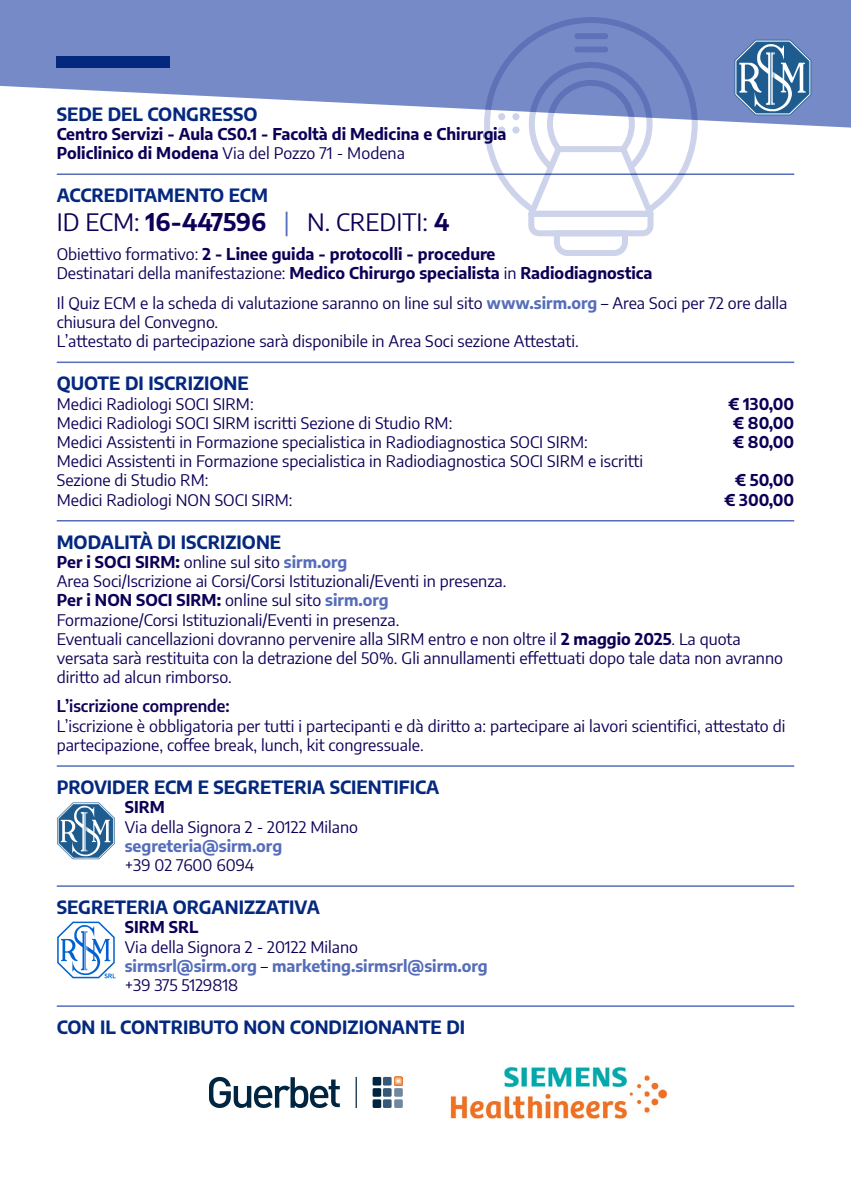
<style>
.page{position:relative;width:851px;height:1191px;background:#fff}
.page>*{position:absolute;margin:0;border:0;box-sizing:border-box;transform-origin:0 0}
.t1{font:24px "Encode Sans";color:#0c0056}
.t2{font:700 18px "Encode Sans";color:#05287f}
.t3{font:16px/19.2px "Encode Sans";color:#0c0056}
.t4{font:700 16px/19.2px "Encode Sans";color:#0c0056}
.t5{font:600 16px "Encode Sans";color:#0c0056}
.t6{font:700 16px "Encode Sans";color:#556dba}
.s1{font-weight:400}
.s2{font-weight:700}
.s3{color:#556dba}
.s4{font-weight:700;color:#556dba}
</style>
<div class="page">
<hr style="left:57px;top:173px;width:737px;height:2px;background:#556dba">
<hr style="left:57px;top:361px;width:737px;height:2px;background:#556dba">
<hr style="left:57px;top:520px;width:737px;height:1px;background:#556dba">
<hr style="left:57px;top:765px;width:737px;height:2px;background:#556dba">
<hr style="left:57px;top:885px;width:737px;height:2px;background:#556dba">
<hr style="left:57px;top:1005px;width:737px;height:2px;background:#556dba">
<svg style="left:0;top:0;width:850px;height:128px;fill:#778ac8"></svg>
<div style="left:57px;top:57px;width:113px;height:11px;background:#05287f"></div>
<svg style="left:734px;top:40px;width:77px;height:75px;background:#628bb3"></svg>
<img style="left:450px;top:1066px;width:218px;height:53px">
<svg style="left:484px;top:17px;width:213px;height:196px;fill:#778ac8"></svg>
<svg style="left:528px;top:62px;width:125px;height:194px"></svg>
<div style="left:574px;top:33px;width:34px;height:6px;background:#5f72b7;border-radius:3px"></div>
<div style="left:574px;top:46px;width:34px;height:6px;background:#5f72b7;border-radius:3px"></div>
<div style="left:498px;top:113px;width:7px;height:7px;background:#ccd3ea;border-radius:50%"></div>
<div style="left:512px;top:113px;width:7px;height:7px;background:#ccd3ea;border-radius:50%"></div>
<div style="left:498px;top:126px;width:7px;height:8px;background:#ccd3ea;border-radius:50%"></div>
<svg style="left:512px;top:126px;width:7px;height:8px"></svg>
<svg style="left:209px;top:1077px;width:131px;height:31px"></svg>
<hr style="left:355px;top:1077px;width:2px;height:31px;background:#002541">
<div style="left:372px;top:1077px;width:9px;height:8px;background:#002541"></div>
<div style="left:383px;top:1077px;width:8px;height:8px;background:#375876"></div>
<div style="left:372px;top:1088px;width:9px;height:8px;background:#002541"></div>
<div style="left:383px;top:1088px;width:8px;height:8px;background:#375876"></div>
<div style="left:394px;top:1088px;width:9px;height:8px;background:#70889f"></div>
<div style="left:372px;top:1099px;width:9px;height:9px;background:#002541"></div>
<div style="left:383px;top:1099px;width:8px;height:9px;background:#375876"></div>
<div style="left:394px;top:1099px;width:9px;height:9px;background:#70889f"></div>
<svg style="left:394px;top:1077px;width:9px;height:8px"></svg>
<div style="left:394px;top:1077px;width:8px;height:7px;background:#ea8742"></div>
<svg style="left:395px;top:1077px;width:7px;height:7px"></svg>
<svg style="left:395px;top:1077px;width:6px;height:6px"></svg>
<svg style="left:57px;top:802px;width:58px;height:57px"></svg>
<svg style="left:57px;top:921px;width:59px;height:58px"></svg>
<p class="t2" style="left:57px;top:100px;width:202px">SEDE DEL CONGRESSO</p>
<p class="t4" style="left:57px;top:123px;width:451px">Centro Servizi - Aula CS0.1 - Facoltà di Medicina e Chirurgia<br>Policlinico di Modena <span class="s1">Via del Pozzo 71 - Modena</span></p>
<p class="t2" style="left:57px;top:182px;width:213px">ACCREDITAMENTO ECM</p>
<h1 class="t1" style="left:57px;top:205px;width:394px">ID ECM: <span class="s2">16-447596</span> <span class="s3">|</span> N. CREDITI: <span class="s2">4</span></h1>
<p class="t4" style="left:57px;top:244px;width:597px"><span class="s1">Obiettivo formativo:</span> 2 - Linee guida - protocolli - procedure<br><span class="s1">Destinatari della manifestazione:</span> Medico Chirurgo specialista <span class="s1">in</span> Radiodiagnostica</p>
<p class="t3" style="left:57px;top:292px;width:732px">Il Quiz ECM e la scheda di valutazione saranno on line sul sito <span class="s4">www.sirm.org</span> – Area Soci per 72 ore dalla chiusura del Convegno.<br>L’attestato di partecipazione sarà disponibile in Area Soci sezione Attestati.</p>
<p class="t2" style="left:57px;top:370px;width:193px">QUOTE DI ISCRIZIONE</p>
<p class="t3" style="left:57px;top:393px;width:198px">Medici Radiologi SOCI SIRM:</p>
<p class="t4" style="left:728px;top:393px;width:68px">€ 130,00</p>
<p class="t3" style="left:57px;top:412px;width:397px">Medici Radiologi SOCI SIRM iscritti Sezione di Studio RM:</p>
<p class="t4" style="left:732px;top:412px;width:63px">€ 80,00</p>
<p class="t3" style="left:57px;top:431px;width:532px">Medici Assistenti in Formazione specialistica in Radiodiagnostica SOCI SIRM:</p>
<p class="t4" style="left:732px;top:431px;width:63px">€ 80,00</p>
<p class="t3" style="left:57px;top:451px;width:587px">Medici Assistenti in Formazione specialistica in Radiodiagnostica SOCI SIRM e iscritti<br>Sezione di Studio RM:</p>
<p class="t4" style="left:734px;top:470px;width:61px">€ 50,00</p>
<p class="t3" style="left:57px;top:489px;width:237px">Medici Radiologi NON SOCI SIRM:</p>
<p class="t4" style="left:724px;top:489px;width:72px">€ 300,00</p>
<p class="t2" style="left:57px;top:528px;width:226px">MODALITÀ DI ISCRIZIONE</p>
<p class="t3" style="left:57px;top:551px;width:727px"><span class="s2">Per i SOCI SIRM:</span> online sul sito <span class="s4">sirm.org<br></span>Area Soci/Iscrizione ai Corsi/Corsi Istituzionali/Eventi in presenza.<br><span class="s2">Per i NON SOCI SIRM:</span> online sul sito <span class="s4">sirm.org<br></span>Formazione/Corsi Istituzionali/Eventi in presenza.<br>Eventuali cancellazioni dovranno pervenire alla SIRM entro e non oltre il <span class="s2">2 maggio 2025</span>. La quota versata sarà restituita con la detrazione del 50%. Gli annullamenti effettuati dopo tale data non avranno diritto ad alcun rimborso.</p>
<p class="t5" style="left:57px;top:695px;width:174px">L’iscrizione comprende:</p>
<p class="t3" style="left:57px;top:715px;width:730px">L’iscrizione è obbligatoria per tutti i partecipanti e dà diritto a: partecipare ai lavori scientifici, attestato di partecipazione, coffee break, lunch, kit congressuale.</p>
<p class="t2" style="left:57px;top:774px;width:384px">PROVIDER ECM E SEGRETERIA SCIENTIFICA</p>
<p class="t4" style="left:125px;top:796px;width:42px">SIRM</p>
<p class="t3" style="left:125px;top:816px;width:235px">Via della Signora 2 - 20122 Milano</p>
<p class="t6" style="left:125px;top:833px;width:159px">segreteria@sirm.org</p>
<p class="t3" style="left:125px;top:854px;width:131px">+39 02 7600 6094</p>
<p class="t2" style="left:57px;top:894px;width:264px">SEGRETERIA ORGANIZZATIVA</p>
<p class="t4" style="left:125px;top:916px;width:75px">SIRM SRL</p>
<p class="t3" style="left:125px;top:936px;width:364px">Via della Signora 2 - 20122 Milano <span class="s4">sirmsrl@sirm.org</span> – <span class="s4">marketing.sirmsrl@sirm.org </span>+39 375 5129818</p>
<p class="t2" style="left:57px;top:1014px;width:410px">CON IL CONTRIBUTO NON CONDIZIONANTE DI</p>
</div>
